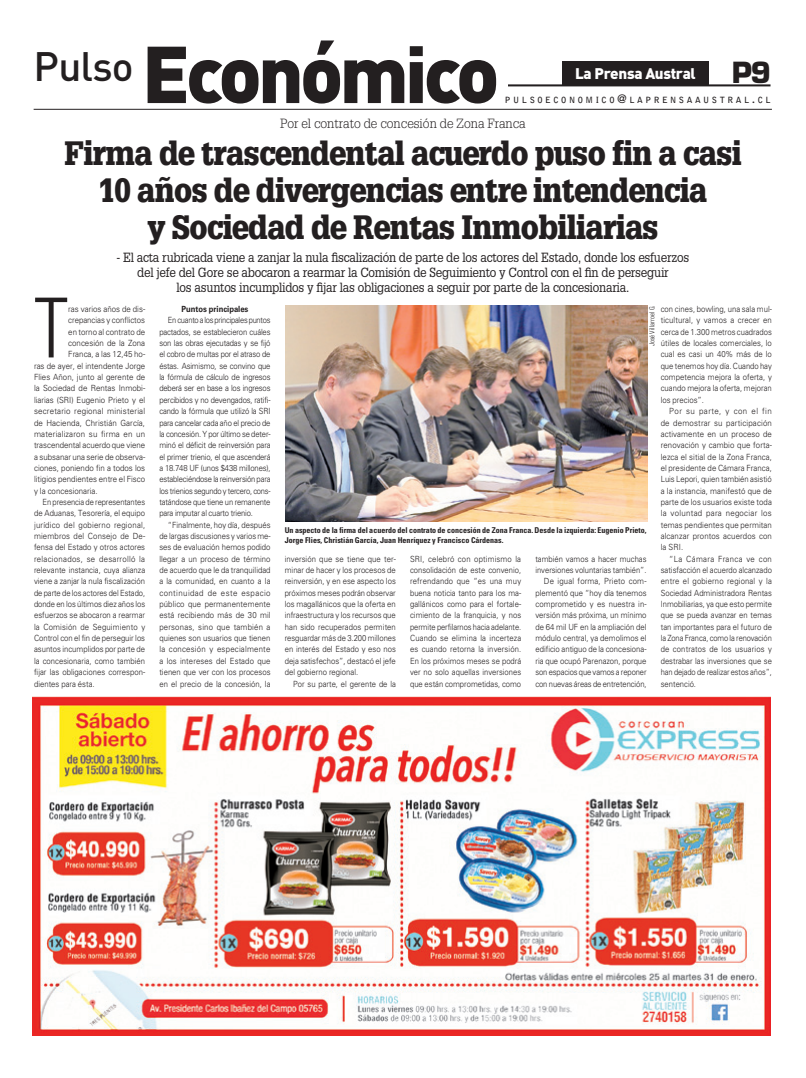
<style>
.page{position:relative;width:806px;height:1078px;background:#fff}
.page>*{position:absolute;margin:0;border:0;box-sizing:border-box;transform-origin:0 0}
.t1{font:300 condensed 82.8px "Univers LT Std";color:#231f20;scale:.93 1}
.t2{font:900 79.1px "DIN Pro";letter-spacing:-.05em;color:#231f20}
.t3{font:900 33px/37px "Glypha LT Std";letter-spacing:-.02em;color:#231f20;text-align:center;scale:.9 1}
.t4{font:700 28.4px "Eurostile LT Std";color:#231f20}
.t5{font:900 15.2px "DIN Pro";letter-spacing:-.02em;color:#fff}
.t6{font:13px/15px "Glypha LT Std";letter-spacing:-.02em;color:#231f20;text-align:center;scale:.9 1}
.t7{font:300 13px "Glypha LT Std";color:#231f20}
.t8{font:300 8.5px/11.3px "Univers LT Std";color:#231f20;text-align:justify;scale:.91 1}
.t9{font:300 8.5px/11.3px "Univers LT Std";color:#231f20;text-align:justify;scale:.93 1}
.t10{font:300 8.5px/11.3px "Univers LT Std";color:#231f20;text-align:justify;scale:.88 1}
.t11{font:300 8.5px/11.3px "Univers LT Std";color:#231f20;text-align:right;scale:.9 1}
.t12{font:300 8.5px "Univers LT Std";letter-spacing:.02em;color:#231f20;scale:.94 1}
.t13{font:300 8.5px "Univers LT Std";letter-spacing:.02em;color:#231f20;scale:.92 1}
.t14{font:700 8.5px "Bell Gothic Std";letter-spacing:.3em;color:#231f20}
.t15{font:300 8.5px "Univers LT Std";letter-spacing:.025em;color:#231f20;scale:.92 1}
.t16{font:300 8.5px "Univers LT Std";color:#231f20;scale:.89 1}
.t17{font:300 8.5px "Univers LT Std";letter-spacing:.035em;color:#231f20;scale:.92 1}
.t18{font:300 8.5px "Univers LT Std";color:#231f20;scale:.92 1}
.t19{font:700 8.5px "Univers LT Std";color:#231f20;scale:.9 1}
.t20{font:700 condensed 8px/9.6px "Univers LT Std";color:#231f20}
.t21{font:300 condensed 7px "Univers LT Std";color:#231f20;scale:.95 1}
.s1{font-size:12.2px}
</style>
<div class="page">
<hr style="left:507px;top:84px;width:263px;height:2px;background:#231f20">
<hr style="left:34px;top:109px;width:737px;height:1px;background:#231f20">
<div style="left:562px;top:62px;width:146px;height:23px;background:#231f20"></div>
<img style="left:285px;top:305px;width:362px;height:216px">
<img style="left:33px;top:696px;width:737px;height:339px">
<h2 class="t2" style="left:34px;top:21px;width:467px"><sup>Pulso</sup> Económico</h2>
<h3 class="t5" style="left:574px;top:63px;width:122px">La Prensa Austral</h3>
<h3 class="t4" style="left:731px;top:55px;width:41px">P9</h3>
<p class="t14" style="left:504px;top:95px;width:267px">PULSOECONOMICO<span class="s1">@</span>LAPRENSAAUSTRAL<span class="s1">.</span>CL</p>
<h3 class="t7" style="left:280px;top:116px;width:247px">Por el contrato de concesión de Zona Franca</h3>
<h3 class="t3" style="left:64px;top:134px;width:753px">Firma de trascendental acuerdo puso fin a casi<br>10 años de divergencias entre intendencia<br>y Sociedad de Rentas Inmobiliarias</h3>
<p class="t6" style="left:116px;top:249px;width:637px">- El acta rubricada viene a zanjar la nula fiscalización de parte de los actores del Estado, donde los esfuerzos del jefe del Gore se abocaron a rearmar la Comisión de Seguimiento y Control con el fin de perseguir<br>los asuntos incumplidos y fijar las obligaciones a seguir por parte de la concesionaria.</p>
<h1 class="t1" style="left:34px;top:278px;width:38px">T</h1>
<p class="t9" style="left:68px;top:303px;width:84px">ras varios años de dis-</p>
<p class="t18" style="left:68px;top:315px;width:85px">crepancias y conflictos</p>
<p class="t9" style="left:68px;top:326px;width:84px">en torno al contrato de</p>
<p class="t9" style="left:68px;top:337px;width:84px">concesión de la Zona</p>
<p class="t9" style="left:68px;top:349px;width:84px">Franca, a las 12,45 ho-</p>
<p class="t9" style="left:34px;top:360px;width:121px">ras de ayer, el intendente Jorge</p>
<p class="t9" style="left:34px;top:371px;width:121px">Flies Añon, junto al gerente de</p>
<p class="t9" style="left:34px;top:383px;width:121px">la Sociedad de Rentas Inmobi-</p>
<p class="t9" style="left:34px;top:394px;width:121px">liarias (SRI) Eugenio Prieto y el</p>
<p class="t12" style="left:34px;top:406px;width:120px">secretario regional ministerial</p>
<p class="t9" style="left:34px;top:417px;width:121px">de Hacienda, Christián García,</p>
<p class="t12" style="left:34px;top:428px;width:120px">materializaron su firma en un</p>
<p class="t9" style="left:34px;top:439px;width:121px">trascendental acuerdo que viene</p>
<p class="t9" style="left:34px;top:451px;width:121px">a subsanar una serie de observa-</p>
<p class="t9" style="left:34px;top:462px;width:121px">ciones, poniendo fin a todos los</p>
<p class="t9" style="left:34px;top:473px;width:121px">litigios pendientes entre el Fisco</p>
<p class="t9" style="left:34px;top:485px;width:70px">y la concesionaria.</p>
<p class="t16" style="left:43px;top:496px;width:117px">En presencia de representantes</p>
<p class="t8" style="left:34px;top:507px;width:124px">de Aduanas, Tesorería, el equipo</p>
<p class="t15" style="left:34px;top:519px;width:122px">jurídico del gobierno regional,</p>
<p class="t13" style="left:34px;top:530px;width:122px">miembros del Consejo de De-</p>
<p class="t8" style="left:34px;top:541px;width:123px">fensa del Estado y otros actores</p>
<p class="t17" style="left:34px;top:553px;width:122px">relacionados, se desarrolló la</p>
<p class="t8" style="left:34px;top:564px;width:124px">relevante instancia, cuya alianza</p>
<p class="t8" style="left:34px;top:575px;width:124px">viene a zanjar la nula fiscalización</p>
<p class="t11" style="left:34px;top:587px;width:125px">de parte de los actores del Estado,</p>
<p class="t11" style="left:34px;top:598px;width:125px">donde en los últimos diez años los</p>
<p class="t8" style="left:34px;top:609px;width:124px">esfuerzos se abocaron a rearmar</p>
<p class="t13" style="left:34px;top:621px;width:122px">la Comisión de Seguimiento y</p>
<p class="t8" style="left:34px;top:632px;width:123px">Control con el fin de perseguir los</p>
<p class="t8" style="left:34px;top:643px;width:123px">asuntos incumplidos por parte de</p>
<p class="t8" style="left:34px;top:655px;width:124px">la concesionaria, como también</p>
<p class="t8" style="left:34px;top:666px;width:124px">fijar las obligaciones correspon-</p>
<p class="t8" style="left:34px;top:677px;width:68px">dientes para ésta.</p>
<p class="t19" style="left:181px;top:304px;width:76px">Puntos principales</p>
<p class="t10" style="left:159px;top:314px;width:128px;text-indent:9px">En cuanto a los principales puntos pactados, se establecieron cuáles son las obras ejecutadas y se fijó el cobro de multas por el atraso de éstas. Asimismo, se convino que la fórmula de cálculo de ingresos deberá ser en base a los ingresos percibidos y no devengados, ratifi&shy;cando la fórmula que utilizó la SRI para cancelar cada año el precio de la concesión. Y por último se deter&shy;minó el déficit de reinversión para el primer trienio, el que ascenderá a 18.748 UF (unos $438 millones), estableciéndose la reinversión para los trienios segundo y tercero, cons&shy;tatándose que tiene un remanente para imputar al cuarto trienio.</p>
<p class="t8" style="left:159px;top:519px;width:124px;text-indent:9px">“Finalmente, hoy día, después de largas discusiones y varios me&shy;ses de evaluación hemos podido llegar a un proceso de término de acuerdo que le da tranquilidad a la comunidad, en cuanto a la continuidad de este espacio público que permanentemente está recibiendo más de 30 mil personas, sino que también a quienes son usuarios que tienen la concesión y especialmente a los intereses del Estado que tienen que ver con los procesos en el precio de la concesión, la</p>
<p class="t21" style="left:647px;top:346px;width:45px;rotate:-90deg">José Villarroel G.</p>
<p class="t8" style="left:660px;top:303px;width:124px">con cines, bowling, una sala mul&shy;ticultural, y vamos a crecer en cerca de 1.300 metros cuadrados útiles de locales comerciales, lo cual es casi un 40% más de lo que tenemos hoy día. Cuando hay competencia mejora la oferta, y cuando mejora la oferta, mejoran los precios”.</p>
<p class="t9" style="left:660px;top:405px;width:121px;text-indent:9px">Por su parte, y con el fin de demostrar su participación activamente en un proceso de renovación y cambio que forta&shy;lezca el sitial de la Zona Franca, el presidente de Cámara Franca, Luis Lepori, quien también asistió a la instancia, manifestó que de parte de los usuarios existe toda la voluntad para negociar los temas pendientes que permitan alcanzar prontos acuerdos con la SRI.</p>
<p class="t8" style="left:660px;top:553px;width:124px;text-indent:9px">“La Cámara Franca ve con satisfacción el acuerdo alcanzado entre el gobierno regional y la Sociedad Administradora Rentas Inmobiliarias, ya que esto permite que se pueda avanzar en temas tan importantes para el futuro de la Zona Franca, como la renovación de contratos de los usuarios y destrabar las inversiones que se han dejado de realizar estos años”, sentenció.</p>
<p class="t20" style="left:284px;top:525px;width:363px">Un aspecto de la firma del acuerdo del contrato de concesión de Zona Franca. Desde la izquierda: Eugenio Prieto,<br>Jorge Flies, Christián García, Juan Henríquez y Francisco Cárdenas.</p>
<p class="t8" style="left:410px;top:553px;width:124px">SRI, celebró con optimismo la consolidación de este convenio, refrendando que “es una muy buena noticia tanto para los ma&shy;gallánicos como para el fortale&shy;cimiento de la franquicia, y nos permite perfilarnos hacia adelante.<br>Cuando se elimina la incerteza es cuando retorna la inversión.<br>En los próximos meses se podrá ver no solo aquellas inversiones que están comprometidas, como</p>
<p class="t11" style="left:535px;top:553px;width:125px">también vamos a hacer muchas inversiones voluntarias también”.<br>De igual forma, Prieto com&shy;plementó que “hoy día tenemos comprometido y es nuestra in&shy;versión más próxima, un mínimo de 64 mil UF en la ampliación del módulo central, ya demolimos el edificio antiguo de la concesiona&shy;ria que ocupó Parenazon, porque son espacios que vamos a reponer con nuevas áreas de entretención,</p>
<p class="t8" style="left:284px;top:553px;width:124px">inversión que se tiene que ter&shy;minar de hacer y los procesos de reinversión, y en ese aspecto los próximos meses podrán observar los magallánicos que la oferta en infraestructura y los recursos que han sido recuperados permiten resguardar más de 3.200 millones en interés del Estado y eso nos deja satisfechos”, destacó el jefe del gobierno regional.</p>
<p class="t11" style="left:293px;top:677px;width:115px">Por su parte, el gerente de la</p>
</div>
